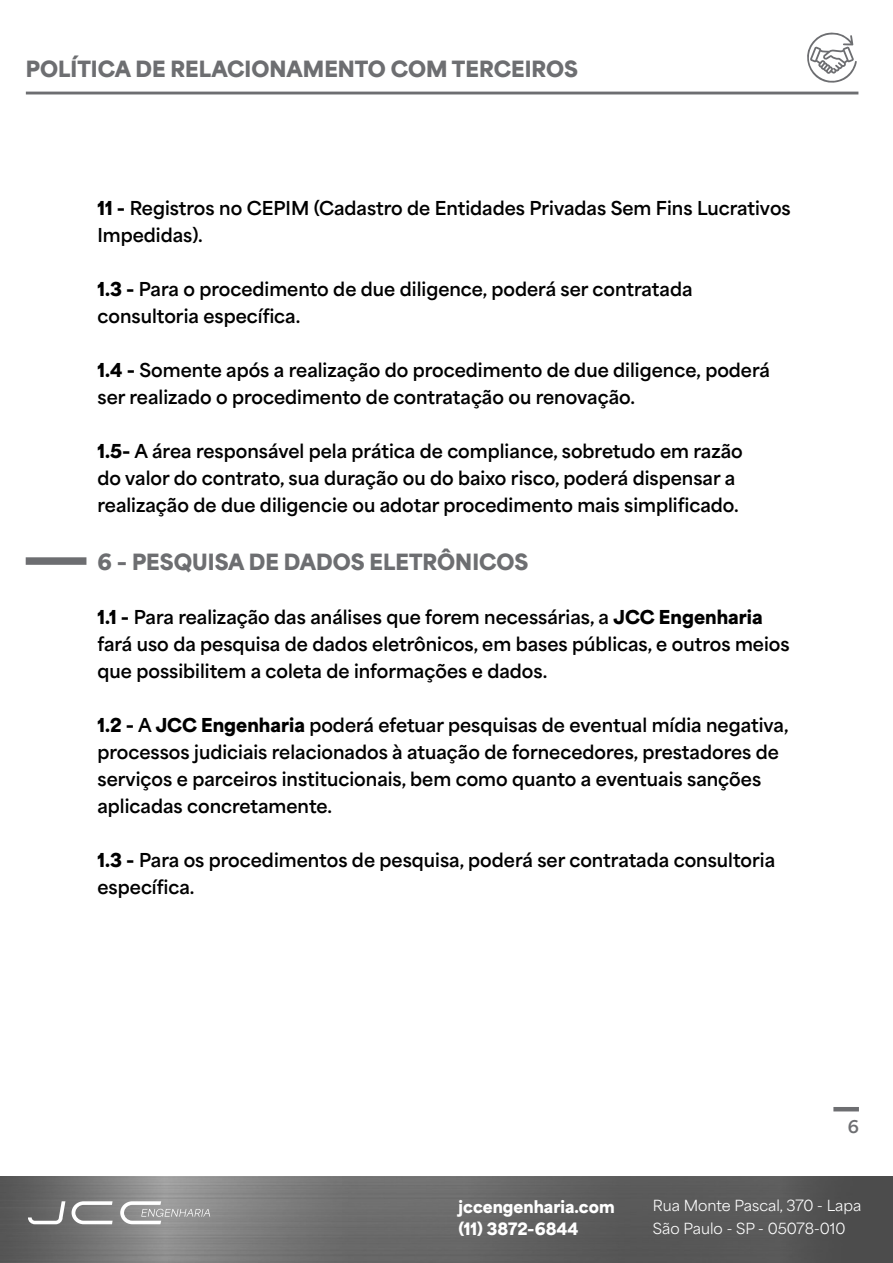
<style>
.page{position:relative;width:893px;height:1263px;background:#fff}
.page>*{position:absolute;margin:0;border:0;box-sizing:border-box;transform-origin:0 0}
.t1{font:900 21px "Area Normal";color:#6d6e71}
.t2{font:700 18px/27px "Area Normal";color:#000}
.t3{font:700 16.5px "Area Normal";color:#6d6e71}
.t4{font:900 16.05px/22.4px "Area Normal";color:#fff}
.t5{font:14.4px/22.4px "Area Normal";color:#fff}
.s1{font-weight:900}
</style>
<div class="page">
<hr style="left:26px;top:92px;width:832px;height:2px;background:#6d6e71">
<img style="left:0;top:1176px;width:893px;height:86px">
<svg style="left:28px;top:1201px;width:37px;height:23px"></svg>
<svg style="left:72px;top:1201px;width:41px;height:23px"></svg>
<svg style="left:120px;top:1201px;width:90px;height:23px;background:#aaa"></svg>
<hr style="left:833px;top:1107px;width:26px;height:4px;background:#6d6e71">
<svg style="left:807px;top:32px;width:50px;height:51px"></svg>
<div style="left:26px;top:557px;width:60px;height:8px;background:#6d6e71"></div>
<p class="t1" style="left:26px;top:50px;width:554px">POLÍTICA DE RELACIONAMENTO COM TERCEIROS</p>
<p class="t2" style="left:98px;top:192px;width:695px"><span class="s1">11 -</span> Registros no CEPIM (Cadastro de Entidades Privadas Sem Fins Lucrativos<br>Impedidas).</p>
<p class="t2" style="left:98px;top:273px;width:596px"><span class="s1">1.3 -</span> Para o procedimento de due diligence, poderá ser contratada consultoria específica.</p>
<p class="t2" style="left:98px;top:354px;width:674px"><span class="s1">1.4 -</span> Somente após a realização do procedimento de due diligence, poderá ser realizado o procedimento de contratação ou renovação.</p>
<p class="t2" style="left:98px;top:435px;width:647px"><span class="s1">1.5-</span> A área responsável pela prática de compliance, sobretudo em razão do valor do contrato, sua duração ou do baixo risco, poderá dispensar a realização de due diligencie ou adotar procedimento mais simplificado.</p>
<p class="t1" style="left:98px;top:543px;width:432px">6 – PESQUISA DE DADOS ELETRÔNICOS</p>
<p class="t2" style="left:98px;top:602px;width:694px"><span class="s1">1.1 -</span> Para realização das análises que forem necessárias, a <span class="s1">JCC Engenharia </span>fará uso da pesquisa de dados eletrônicos, em bases públicas, e outros meios que possibilitem a coleta de informações e dados.</p>
<p class="t2" style="left:98px;top:710px;width:693px"><span class="s1">1.2 -</span> A <span class="s1">JCC Engenharia</span> poderá efetuar pesquisas de eventual mídia negativa, processos judiciais relacionados à atuação de fornecedores, prestadores de serviços e parceiros institucionais, bem como quanto a eventuais sanções aplicadas concretamente.</p>
<p class="t2" style="left:98px;top:845px;width:679px"><span class="s1">1.3 -</span> Para os procedimentos de pesquisa, poderá ser contratada consultoria específica.</p>
<p class="t3" style="left:848px;top:1111px;width:13px">6</p>
<p class="t4" style="left:459px;top:1194px;width:158px">jccengenharia.com (11) 3872-6844</p>
<p class="t5" style="left:653px;top:1193px;width:210px">Rua Monte Pascal, 370 - Lapa<br>São Paulo - SP - 05078-010</p>
</div>
